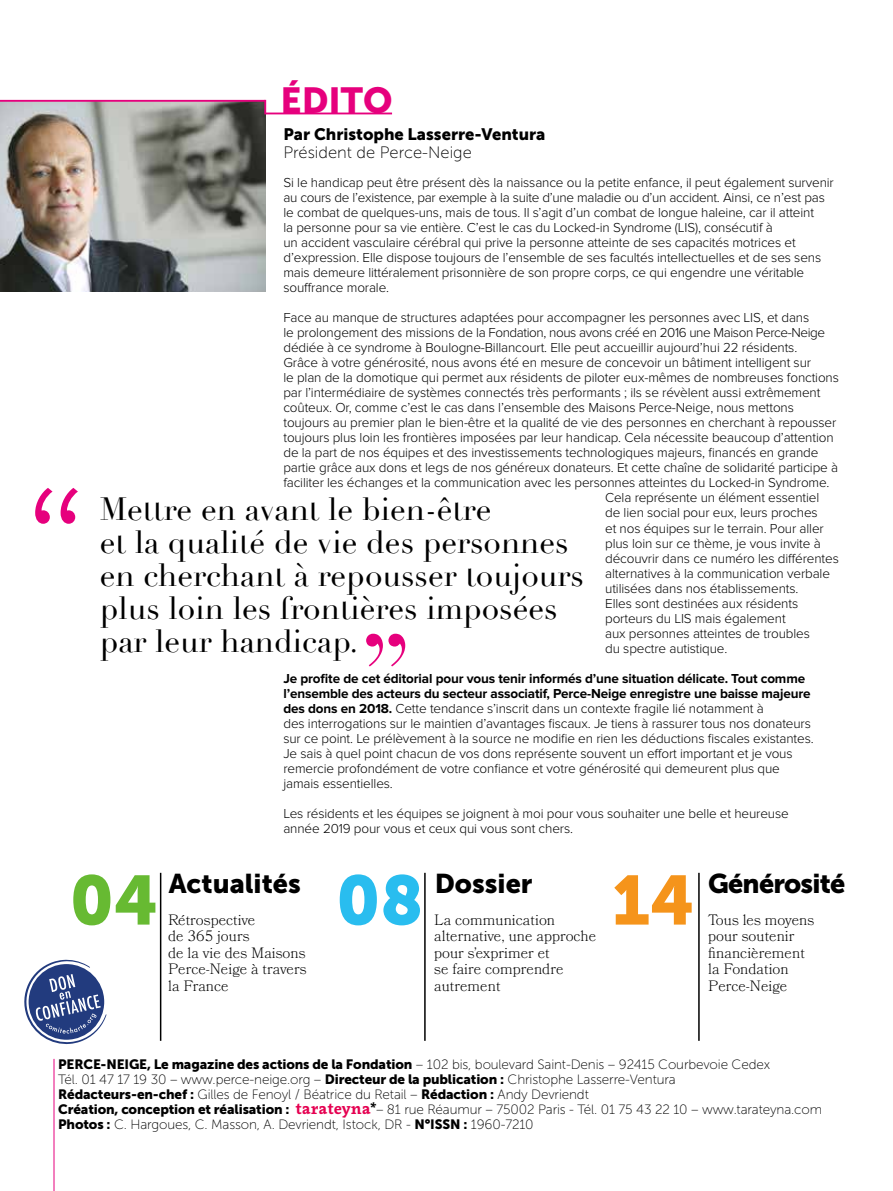
<style>
.page{position:relative;width:893px;height:1191px;background:#fff}
.page>*{position:absolute;margin:0;border:0;box-sizing:border-box;transform-origin:0 0}
.t1{font:100 206.4px "Proxima Nova T";color:#e6007d}
.t2{font:120px "Didot";color:#e6007d}
.t3{font:69px "Museo Sans 900";color:#67ba32}
.t4{font:69px "Museo Sans 900";color:#29bdef}
.t5{font:69px "Museo Sans 900";color:#f5941b}
.t6{font:36px "Museo Sans 900";color:#e6007d}
.t7{font:31.5px/33px "Didot";color:#000}
.t8{font:27px "Museo Sans 900";color:#000}
.t9{font:27px "Museo Sans 900";letter-spacing:-.03em;color:#000}
.t10{font:16.5px "Museo Sans 900";color:#000}
.t11{font:16.5px "Museo Sans 100";color:#000}
.t12{font:700 15.9px "Clavo";color:#e50051}
.t13{font:300 15px/16.5px "Bookmania";color:#000}
.t14{font:300 13.5px/15px "Proxima Nova";letter-spacing:-.01em;color:#000}
.t15{font:13.5px/15px "Museo Sans 100";letter-spacing:-.01em;color:#000}
.t16{font:300 13.5px "Proxima Nova";letter-spacing:-.03em;color:#000}
.t17{font:13.5px "Museo Sans 900";letter-spacing:-.01em;color:#000}
.s1{font-weight:700}
.s2{font-family:"Museo Sans 900"}
.s3{color:#000}
</style>
<div class="page">
<hr style="left:0;top:113px;width:392px;height:1px;background:#e6007d">
<img style="left:0;top:102px;width:265px;height:189px">
<hr style="left:0;top:100px;width:265px;height:2px;background:#e6007d">
<svg style="left:264px;top:100px;width:2px;height:14px"></svg>
<hr style="left:160px;top:872px;width:1px;height:168px;background:#000">
<hr style="left:424px;top:872px;width:2px;height:168px;background:#000">
<hr style="left:698px;top:872px;width:2px;height:168px;background:#000">
<svg style="left:24px;top:959px;width:83px;height:86px"></svg>
<hr style="left:54px;top:1058px;width:1px;height:133px;background:#e6007d">
<h3 class="t6" style="left:281px;top:80px;width:114px">ÉDITO</h3>
<h1 class="t1" style="left:22px;top:440px;width:70px">“</h1>
<p class="t10" style="left:283px;top:125px;width:264px">Par Christophe Lasserre-Ventura</p>
<p class="t11" style="left:283px;top:144px;width:190px">Président de Perce-Neige</p>
<p class="t14" style="left:283px;top:176px;width:552px">Si le handicap peut être présent dès la naissance ou la petite enfance, il peut également survenir au cours de l’existence, par exemple à la suite d’une maladie ou d’un accident. Ainsi, ce n’est pas le combat de quelques-uns, mais de tous. Il s’agit d’un combat de longue haleine, car il atteint<br>la personne pour sa vie entière. C’est le cas du Locked-in Syndrome (LIS), consécutif à<br>un accident vasculaire cérébral qui prive la personne atteinte de ses capacités motrices et d’expression. Elle dispose toujours de l’ensemble de ses facultés intellectuelles et de ses sens mais demeure littéralement prisonnière de son propre corps, ce qui engendre une véritable souffrance morale.</p>
<p class="t14" style="left:283px;top:310px;width:527px">Face au manque de structures adaptées pour accompagner les personnes avec LIS, et dans</p>
<p class="t16" style="left:283px;top:325px;width:543px">le prolongement des missions de la Fondation, nous avons créé en 2016 une Maison Perce-Neige</p>
<p class="t14" style="left:283px;top:340px;width:515px">dédiée à ce syndrome à Boulogne-Billancourt. Elle peut accueillir aujourd’hui 22 résidents.</p>
<p class="t14" style="left:283px;top:355px;width:529px">Grâce à votre générosité, nous avons été en mesure de concevoir un bâtiment intelligent sur</p>
<p class="t14" style="left:283px;top:370px;width:557px">le plan de la domotique qui permet aux résidents de piloter eux-mêmes de nombreuses fonctions</p>
<p class="t14" style="left:283px;top:385px;width:539px">par l’intermédiaire de systèmes connectés très performants ; ils se révèlent aussi extrêmement</p>
<p class="t14" style="left:283px;top:400px;width:512px">coûteux. Or, comme c’est le cas dans l’ensemble des Maisons Perce-Neige, nous mettons</p>
<p class="t14" style="left:283px;top:415px;width:554px">toujours au premier plan le bien-être et la qualité de vie des personnes en cherchant à repousser</p>
<p class="t14" style="left:283px;top:430px;width:552px">toujours plus loin les frontières imposées par leur handicap. Cela nécessite beaucoup d’attention</p>
<p class="t14" style="left:283px;top:445px;width:537px">de la part de nos équipes et des investissements technologiques majeurs, financés en grande</p>
<p class="t14" style="left:283px;top:460px;width:556px">partie grâce aux dons et legs de nos généreux donateurs. Et cette chaîne de solidarité participe à</p>
<p class="t14" style="left:283px;top:475px;width:547px">faciliter les échanges et la communication avec les personnes atteintes du Locked-in Syndrome.</p>
<p class="t14" style="left:605px;top:490px;width:216px">Cela représente un élément essentiel</p>
<p class="t14" style="left:605px;top:505px;width:214px">de lien social pour eux, leurs proches</p>
<p class="t14" style="left:605px;top:520px;width:220px">et nos équipes sur le terrain. Pour aller</p>
<p class="t14" style="left:605px;top:535px;width:217px">plus loin sur ce thème, je vous invite à</p>
<p class="t14" style="left:605px;top:550px;width:235px">découvrir dans ce numéro les différentes</p>
<p class="t14" style="left:605px;top:565px;width:226px">alternatives à la communication verbale</p>
<p class="t14" style="left:605px;top:580px;width:195px">utilisées dans nos établissements.</p>
<p class="t14" style="left:605px;top:595px;width:195px">Elles sont destinées aux résidents</p>
<p class="t14" style="left:605px;top:610px;width:182px">porteurs du LIS mais également</p>
<p class="t14" style="left:605px;top:625px;width:206px">aux personnes atteintes de troubles</p>
<p class="t14" style="left:605px;top:640px;width:124px">du spectre autistique.</p>
<p class="t14" style="left:283px;top:670px;width:532px"><span class="s1">Je profite de cet éditorial pour vous tenir informés d’une situation délicate. Tout comme l’ensemble des acteurs du secteur associatif, Perce-Neige enregistre une baisse majeure des dons en 2018.</span> Cette tendance s’inscrit dans un contexte fragile lié notamment à<br>des interrogations sur le maintien d’avantages fiscaux. Je tiens à rassurer tous nos donateurs sur ce point. Le prélèvement à la source ne modifie en rien les déductions fiscales existantes.<br>Je sais à quel point chacun de vos dons représente souvent un effort important et je vous remercie profondément de votre confiance et votre générosité qui demeurent plus que jamais essentielles.</p>
<p class="t14" style="left:283px;top:805px;width:507px">Les résidents et les équipes se joignent à moi pour vous souhaiter une belle et heureuse année 2019 pour vous et ceux qui vous sont chers.</p>
<h3 class="t7" style="left:100px;top:493px;width:486px">Mettre en avant le bien-être<br>et la qualité de vie des personnes en cherchant à repousser toujours plus loin les frontières imposées par leur handicap.</h3>
<h2 class="t2" style="left:359px;top:608px;width:55px">”</h2>
<h3 class="t3" style="left:70px;top:861px;width:90px">04</h3>
<h3 class="t8" style="left:169px;top:868px;width:134px">Actualités</h3>
<h3 class="t4" style="left:336px;top:861px;width:89px">08</h3>
<h3 class="t8" style="left:435px;top:868px;width:99px">Dossier</h3>
<h3 class="t5" style="left:612px;top:861px;width:84px">14</h3>
<h3 class="t9" style="left:708px;top:868px;width:139px">Générosité</h3>
<p class="t13" style="left:168px;top:911px;width:140px">Rétrospective<br>de 365 jours<br>de la vie des Maisons<br>Perce-Neige à travers la France</p>
<p class="t13" style="left:434px;top:911px;width:164px">La communication alternative, une approche pour s’exprimer et<br>se faire comprendre autrement</p>
<p class="t13" style="left:708px;top:911px;width:108px">Tous les moyens pour soutenir financièrement la Fondation<br>Perce-Neige</p>
<p class="t15" style="left:58px;top:1057px;width:713px"><span class="s2">PERCE-NEIGE, Le magazine des actions de la Fondation</span> – 102 bis, boulevard Saint-Denis – 92415 Courbevoie Cedex<br>Tél. 01 47 17 19 30 – www.perce-neige.org – <span class="s2">Directeur de la publication :</span> Christophe Lasserre-Ventura<br><span class="s2">Rédacteurs-en-chef :</span> Gilles de Fenoyl / Béatrice du Retail – <span class="s2">Rédaction :</span> Andy Devriendt</p>
<p class="t17" style="left:58px;top:1101px;width:233px">Création, conception et réalisation :</p>
<p class="t12" style="left:295px;top:1097px;width:83px">tarateyna<span class="s3">*</span></p>
<p class="t15" style="left:58px;top:1102px;width:765px;text-indent:318px">– 81 rue Réaumur – 75002 Paris - Tél. 01 75 43 22 10 – www.tarateyna.com<br><span class="s2">Photos :</span> C. Hargoues, C. Masson, A. Devriendt, Istock, DR - <span class="s2">N°ISSN :</span> 1960-7210</p>
</div>
